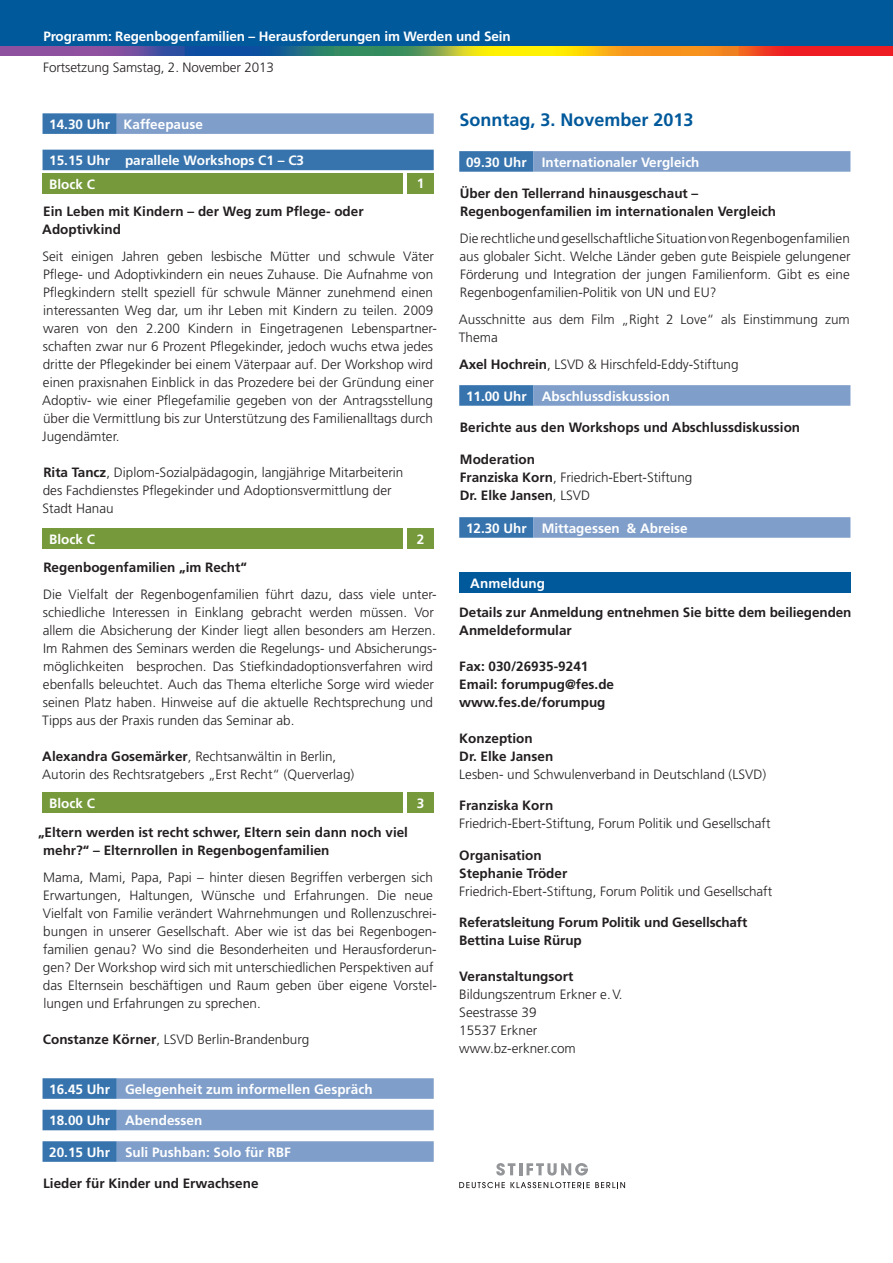
<style>
.page{position:relative;width:893px;height:1263px;background:#fff}
.page>*{position:absolute;margin:0;border:0;box-sizing:border-box;transform-origin:0 0}
.t1{font:700 18px "Frutiger CE";color:#00599b}
.t2{font:300 13.5px/18px "Frutiger";color:#231f20}
.t3{font:300 13.5px/18px "Frutiger CE";color:#231f20}
.t4{font:700 13.5px/18px "Frutiger CE";color:#231f20}
.t5{font:700 13.5px "Frutiger CE";color:#fff}
.t6{font:700 13.5px/18px "Frutiger";color:#231f20}
.t7{font:700 13.5px "Frutiger";color:#fff}
.s1{font-family:"Frutiger"}
.s2{font-weight:700}
.s3{font-weight:300}
</style>
<div class="page">
<div style="left:43px;top:113px;width:74px;height:21px;background:#3774ae"></div>
<div style="left:117px;top:113px;width:317px;height:21px;background:#7f9eca"></div>
<div style="left:43px;top:150px;width:391px;height:20px;background:#3774ae"></div>
<div style="left:43px;top:1078px;width:74px;height:21px;background:#3774ae"></div>
<div style="left:117px;top:1078px;width:317px;height:21px;background:#7f9eca"></div>
<div style="left:43px;top:1110px;width:74px;height:20px;background:#3774ae"></div>
<div style="left:117px;top:1110px;width:317px;height:20px;background:#7f9eca"></div>
<div style="left:43px;top:1141px;width:74px;height:21px;background:#3774ae"></div>
<div style="left:117px;top:1141px;width:317px;height:21px;background:#7f9eca"></div>
<div style="left:43px;top:173px;width:360px;height:21px;background:#75993b"></div>
<div style="left:408px;top:173px;width:26px;height:20px;background:#75993b"></div>
<div style="left:43px;top:529px;width:360px;height:20px;background:#75993b"></div>
<div style="left:408px;top:528px;width:26px;height:21px;background:#75993b"></div>
<div style="left:43px;top:793px;width:360px;height:20px;background:#75993b"></div>
<div style="left:408px;top:792px;width:26px;height:21px;background:#75993b"></div>
<div style="left:459px;top:572px;width:391px;height:21px;background:#00599b"></div>
<div style="left:459px;top:151px;width:74px;height:21px;background:#3774ae"></div>
<div style="left:533px;top:151px;width:317px;height:21px;background:#7f9eca"></div>
<div style="left:459px;top:385px;width:74px;height:21px;background:#3774ae"></div>
<div style="left:533px;top:385px;width:317px;height:21px;background:#7f9eca"></div>
<div style="left:459px;top:517px;width:74px;height:21px;background:#3774ae"></div>
<div style="left:533px;top:517px;width:317px;height:21px;background:#7f9eca"></div>
<svg style="left:496px;top:1163px;width:92px;height:12px"></svg>
<svg style="left:459px;top:1182px;width:166px;height:6px"></svg>
<div style="left:0;top:0;width:893px;height:54px;background:#00599b"></div>
<img style="left:0;top:47px;width:893px;height:9px">
<p class="t5" style="left:43px;top:28px;width:469px">Programm: Regenbogenfamilien – Herausforderungen im Werden und Sein</p>
<p class="t3" style="left:43px;top:58px;width:232px">Fortsetzung Samstag, 2. November 2013</p>
<p class="t5" style="left:49px;top:116px;width:155px"><span class="s1">14.30 Uhr</span> Kaffeepause</p>
<p class="t5" style="left:49px;top:153px;width:256px">15.15 Uhr parallele Workshops C1 – C3</p>
<p class="t7" style="left:49px;top:176px;width:47px">Block C</p>
<p class="t5" style="left:417px;top:176px;width:9px">1</p>
<p class="t4" style="left:42px;top:202px;width:323px">Ein Leben mit Kindern – der Weg zum Pflege- oder<br>Adoptivkind</p>
<p class="t2" style="left:42px;top:247px;width:396px">Seit einigen Jahren geben lesbische Mütter und schwule Väter Pflege- und Adoptivkindern ein neues Zuhause. Die Aufnahme von Pflegkindern stellt speziell für schwule Männer zunehmend einen interessanten Weg dar, um ihr Leben mit Kindern zu teilen. 2009 waren von den 2.200 Kindern in Eingetragenen Lebenspartner&shy;schaften zwar nur 6 Prozent Pflegekinder, jedoch wuchs etwa jedes dritte der Pflegekinder bei einem Väterpaar auf. Der Workshop wird einen praxisnahen Einblick in das Prozedere bei der Gründung einer Adoptiv- wie einer Pflegefamilie gegeben von der Antragsstellung über die Vermittlung bis zur Unterstützung des Familienalltags durch Jugendämter.</p>
<p class="t3" style="left:42px;top:463px;width:362px"><span class="s2">Rita Tancz</span>, Diplom-Sozialpädagogin, langjährige Mitarbeiterin des Fachdienstes Pflegekinder und Adoptionsvermittlung der<br>Stadt Hanau</p>
<p class="t5" style="left:49px;top:532px;width:47px">Block C</p>
<p class="t5" style="left:417px;top:532px;width:9px">2</p>
<p class="t4" style="left:43px;top:558px;width:205px">Regenbogenfamilien „im Recht“</p>
<p class="t2" style="left:42px;top:585px;width:396px">Die Vielfalt der Regenbogenfamilien führt dazu, dass viele unter&shy;schiedliche Interessen in Einklang gebracht werden müssen. Vor allem die Absicherung der Kinder liegt allen besonders am Herzen.<br>Im Rahmen des Seminars werden die Regelungs- und Absicherungs&shy;möglichkeiten besprochen. Das Stiefkindadoptionsverfahren wird ebenfalls beleuchtet. Auch das Thema elterliche Sorge wird wieder seinen Platz haben. Hinweise auf die aktuelle Rechtsprechung und Tipps aus der Praxis runden das Seminar ab.</p>
<p class="t3" style="left:42px;top:747px;width:314px"><span class="s2">Alexandra Gosemärker</span>, Rechtsanwältin in Berlin,<br>Autorin des Rechtsratgebers „Erst Recht“ (Querverlag)</p>
<p class="t7" style="left:49px;top:795px;width:47px">Block C</p>
<p class="t5" style="left:417px;top:796px;width:9px">3</p>
<p class="t4" style="left:43px;top:823px;width:366px;text-indent:-5px">„Eltern werden ist recht schwer, Eltern sein dann noch viel mehr?“ – Elternrollen in Regenbogenfamilien</p>
<p class="t2" style="left:43px;top:868px;width:396px">Mama, Mami, Papa, Papi – hinter diesen Begriffen verbergen sich Erwartungen, Haltungen, Wünsche und Erfahrungen. Die neue Vielfalt von Familie verändert Wahrnehmungen und Rollenzuschrei&shy;bungen in unserer Gesellschaft. Aber wie ist das bei Regenbogen&shy;familien genau? Wo sind die Besonderheiten und Herausforderun&shy;gen? Der Workshop wird sich mit unterschiedlichen Perspektiven auf das Elternsein beschäftigen und Raum geben über eigene Vorstel&shy;lungen und Erfahrungen zu sprechen.</p>
<p class="t3" style="left:43px;top:1030px;width:268px"><span class="s2">Constanze Körner</span>, LSVD Berlin-Brandenburg</p>
<p class="t5" style="left:49px;top:1081px;width:325px"><span class="s1">16.45 Uhr</span> Gelegenheit zum informellen Gespräch</p>
<p class="t5" style="left:49px;top:1113px;width:154px"><span class="s1">18.00 Uhr</span> Abendessen</p>
<p class="t5" style="left:49px;top:1144px;width:243px"><span class="s1">20.15 Uhr</span> Suli Pushban: Solo für RBF</p>
<p class="t6" style="left:43px;top:1174px;width:217px">Lieder für Kinder und Erwachsene</p>
<h1 class="t1" style="left:459px;top:109px;width:236px">Sonntag, 3. November 2013</h1>
<p class="t5" style="left:466px;top:154px;width:235px"><span class="s1">09.30 Uhr</span> I nternationaler Vergleich</p>
<p class="t6" style="left:460px;top:184px;width:318px">Über den Tellerrand hinausgeschaut –<br>Regenbogenfamilien im internationalen Vergleich</p>
<p class="t2" style="left:459px;top:229px;width:393px;text-align:justify">Die rechtliche und gesellschaftliche Situation von Regenbogenfamilien aus globaler Sicht. Welche Länder geben gute Beispiele gelungener Förderung und Integration der jungen Familienform. Gibt es eine Regenbogenfamilien-Politik von UN und EU?</p>
<p class="t2" style="left:459px;top:310px;width:393px">Ausschnitte aus dem Film „Right 2 Love“ als Einstimmung zum<br>Thema</p>
<p class="t2" style="left:459px;top:355px;width:281px"><span class="s2">Axel Hochrein</span>, LSVD &amp; Hirschfeld-Eddy-Stiftung</p>
<p class="t5" style="left:466px;top:388px;width:205px"><span class="s1">11.00 Uhr</span> Abschlussdiskussion</p>
<p class="t6" style="left:460px;top:418px;width:342px">Berichte aus den Workshops und Abschlussdiskussion</p>
<p class="t6" style="left:460px;top:450px;width:234px">Moderation<br>Franziska Korn<span class="s3">, Friedrich-Ebert-Stiftung<br></span>Dr. Elke Jansen<span class="s3">, LSVD</span></p>
<p class="t5" style="left:466px;top:520px;width:223px"><span class="s1">12.30 Uhr</span> Mittagessen &amp; Abreise</p>
<p class="t5" style="left:463px;top:575px;width:83px">Anmeldung</p>
<p class="t4" style="left:459px;top:603px;width:394px">Details zur Anmeldung entnehmen Sie bitte dem beiliegenden<br>Anmeldeformular</p>
<p class="t4" style="left:459px;top:657px;width:156px">Fax: 030/26935-9241<br>Email: forumpug@fes.de www.fes.de/forumpug</p>
<p class="t4" style="left:459px;top:729px;width:96px">Konzeption<br>Dr. Elke Jansen</p>
<p class="t3" style="left:459px;top:765px;width:308px">Lesben- und Schwulenverband in Deutschland (LSVD)</p>
<p class="t6" style="left:459px;top:796px;width:96px">Franziska Korn</p>
<p class="t3" style="left:459px;top:814px;width:313px">Friedrich-Ebert-Stiftung, Forum Politik und Gesellschaft</p>
<p class="t4" style="left:459px;top:846px;width:110px">Organisation<br>Stephanie Tröder</p>
<p class="t3" style="left:459px;top:882px;width:314px">Friedrich-Ebert-Stiftung, Forum Politik und Gesellschaft</p>
<p class="t4" style="left:459px;top:913px;width:289px">Referatsleitung Forum Politik und Gesellschaft<br>Bettina Luise Rürup</p>
<p class="t4" style="left:459px;top:967px;width:116px">Veranstaltungsort</p>
<p class="t2" style="left:459px;top:985px;width:165px">Bildungszentrum Erkner e.V.<br>Seestrasse 39<br>15537 Erkner www.bz-erkner.com</p>
</div>
